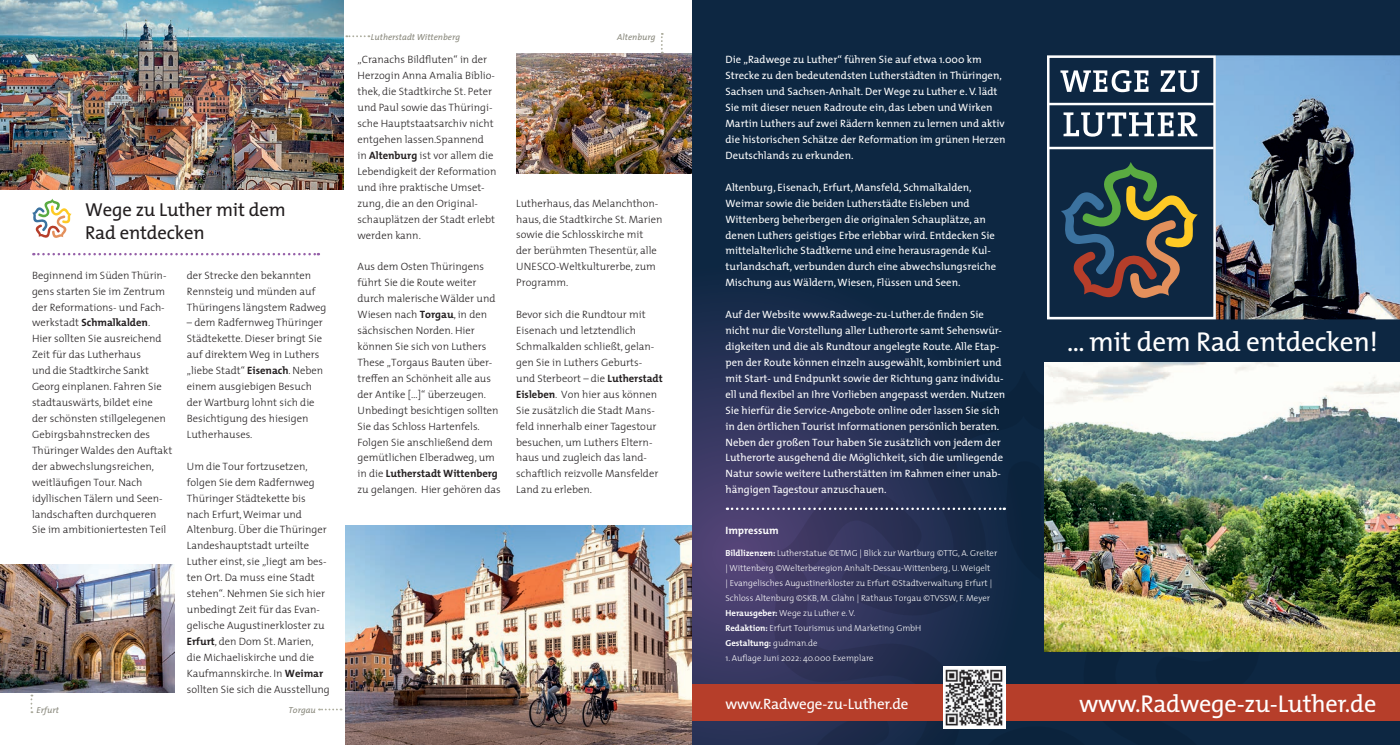
<style>
.page{position:relative;width:1400px;height:745px;background:#fff}
.page>*{position:absolute;margin:0;border:0;box-sizing:border-box;transform-origin:0 0}
.t1{font:27.25px "The Mix";letter-spacing:-.01em;color:#fff}
.t2{font:24.38px "The Mix";letter-spacing:-.01em;color:#fff}
.t3{font:18.75px/22.5px "The Mix";letter-spacing:-.01em;color:#231f20}
.t4{font:15px "The Mix";letter-spacing:-.01em;color:#fff}
.t5{font:300 10.62px/15.9px "The Mix";color:#231f20}
.t6{font:10.62px/15.9px "The Mix";color:#fff}
.t7{font:700 10.62px "The Mix";color:#fff}
.t8{font:300 8.75px/15px "The Mix";color:#fff}
.t9{font:italic 8.75px "The Mix";color:#88877b}
.s1{font-weight:700}
</style>
<div class="page">
<div style="left:692px;top:0;width:708px;height:744px;background:#0d2742"></div>
<svg style="left:692px;top:307px;width:210px;height:437px"></svg>
<svg style="left:840px;top:370px;width:205px;height:221px;fill:#172a48"></svg>
<svg style="left:1003px;top:459px;width:275px;height:193px"></svg>
<svg style="left:964px;top:591px;width:252px;height:138px"></svg>
<svg style="left:758px;top:484px;width:206px;height:260px"></svg>
<img style="left:0;top:0;width:344px;height:190px">
<div style="left:691px;top:684px;width:709px;height:36px;background:#b63e2a"></div>
<div style="left:943px;top:665px;width:62px;height:63px;background:#fff"></div>
<img style="left:945px;top:669px;width:58px;height:57px">
<svg style="left:33px;top:253px;width:286px;height:2px"></svg>
<img style="left:345px;top:525px;width:347px;height:219px">
<img style="left:1216px;top:55px;width:184px;height:264px">
<svg style="left:32px;top:198px;width:40px;height:40px"></svg>
<img style="left:1045px;top:362px;width:355px;height:289px">
<svg style="left:727px;top:507px;width:278px;height:2px"></svg>
<div style="left:1047px;top:55px;width:169px;height:264px;background:#0d2742;border:3px solid #fff"></div>
<svg style="left:1060px;top:70px;width:88px;height:22px"></svg>
<svg style="left:1160px;top:70px;width:39px;height:22px"></svg>
<svg style="left:1063px;top:112px;width:134px;height:24px"></svg>
<hr style="left:1048px;top:103px;width:166px;height:2px;background:#fff">
<hr style="left:1048px;top:147px;width:165px;height:2px;background:#fff">
<svg style="left:1061px;top:162px;width:136px;height:136px"></svg>
<img style="left:516px;top:54px;width:176px;height:120px">
<img style="left:0;top:564px;width:175px;height:128px">
<svg style="left:346px;top:35px;width:23px;height:2px"></svg>
<svg style="left:661px;top:33px;width:2px;height:21px"></svg>
<svg style="left:31px;top:694px;width:1px;height:18px"></svg>
<svg style="left:319px;top:708px;width:22px;height:2px"></svg>
<h3 class="t3" style="left:85px;top:198px;width:202px">Wege zu Luther mit dem<br>Rad entdecken</h3>
<p class="t5" style="left:32px;top:266px;width:142px">Beginnend im Süden Thürin&shy;gens starten Sie im Zentrum der Reformations- und Fach&shy;werkstadt <span class="s1">Schmalkalden</span>.<br>Hier sollten Sie ausreichend<br>Zeit für das Lutherhaus<br>und die Stadtkirche Sankt<br>Georg einplanen. Fahren Sie stadtauswärts, bildet eine<br>der schönsten stillgelegenen<br>Gebirgsbahnstrecken des<br>Thüringer Waldes den Auftakt der abwechslungsreichen, weitläufigen Tour. Nach idyllischen Tälern und Seen&shy;landschaften durchqueren<br>Sie im ambitioniertesten Teil</p>
<p class="t5" style="left:187px;top:266px;width:141px">der Strecke den bekannten<br>Rennsteig und münden auf<br>Thüringens längstem Radweg</p>
<p class="t5" style="left:187px;top:314px;width:138px">– dem Radfernweg Thüringer<br>Städtekette. Dieser bringt Sie auf direktem Weg in Luthers „liebe Stadt“ <span class="s1">Eisenach</span>. Neben einem ausgiebigen Besuch der Wartburg lohnt sich die<br>Besichtigung des hiesigen<br>Lutherhauses.</p>
<p class="t5" style="left:187px;top:457px;width:144px">Um die Tour fortzusetzen, folgen Sie dem Radfernweg<br>Thüringer Städtekette bis nach Erfurt, Weimar und<br>Altenburg. Über die Thüringer<br>Landeshauptstadt urteilte<br>Luther einst, sie „liegt am bes&shy;ten Ort. Da muss eine Stadt stehen“. Nehmen Sie sich hier unbedingt Zeit für das Evan&shy;gelische Augustinerkloster zu<br><span class="s1">Erfurt</span>, den Dom St. Marien, die Michaeliskirche und die<br>Kaufmannskirche. In <span class="s1">Weimar </span>sollten Sie sich die Ausstellung</p>
<p class="t9" style="left:37px;top:702px;width:24px">Erfurt</p>
<p class="t9" style="left:288px;top:702px;width:29px">Torgau</p>
<p class="t9" style="left:371px;top:29px;width:91px">Lutherstadt Wittenberg</p>
<p class="t9" style="left:617px;top:29px;width:40px">Altenburg</p>
<p class="t5" style="left:357px;top:51px;width:140px">„Cranachs Bildfluten“ in der<br>Herzogin Anna Amalia Biblio&shy;thek, die Stadtkirche St. Peter und Paul sowie das Thüringi&shy;sche Hauptstaatsarchiv nicht entgehen lassen.Spannend<br>in <span class="s1">Altenburg</span> ist vor allem die<br>Lebendigkeit der Reformation und ihre praktische Umset&shy;zung, die an den Original&shy;schauplätzen der Stadt erlebt werden kann.</p>
<p class="t5" style="left:357px;top:258px;width:145px">Aus dem Osten Thüringens führt Sie die Route weiter durch malerische Wälder und<br>Wiesen nach <span class="s1">Torgau</span>, in den sächsischen Norden. Hier können Sie sich von Luthers<br>These „Torgaus Bauten über&shy;treffen an Schönheit alle aus der Antike […]“ überzeugen.<br>Unbedingt besichtigen sollten<br>Sie das Schloss Hartenfels.<br>Folgen Sie anschließend dem gemütlichen Elberadweg, um in die <span class="s1">Lutherstadt Wittenberg </span>zu gelangen. Hier gehören das</p>
<p class="t5" style="left:516px;top:195px;width:148px">Lutherhaus, das Melanchthon&shy;haus, die Stadtkirche St. Marien sowie die Schlosskirche mit<br>der berühmten Thesentür, alle<br>UNESCO-Weltkulturerbe, zum<br>Programm.</p>
<p class="t5" style="left:516px;top:306px;width:148px">Bevor sich die Rundtour mit<br>Eisenach und letztendlich<br>Schmalkalden schließt, gelan&shy;gen Sie in Luthers Geburts&shy;und Sterbeort – die <span class="s1">Lutherstadt<br>Eisleben</span>. Von hier aus können<br>Sie zusätzlich die Stadt Mans&shy;feld innerhalb einer Tagestour besuchen, um Luthers Eltern&shy;haus und zugleich das land&shy;schaftlich reizvolle Mansfelder<br>Land zu erleben.</p>
<p class="t6" style="left:725px;top:51px;width:282px">Die „Radwege zu Luther“ führen Sie auf etwa 1.000 km Strecke zu den bedeutendsten Lutherstädten in Thüringen, Sachsen und Sachsen-Anhalt. Der Wege zu Luther e. V. lädt Sie mit dieser neuen Radroute ein, das Leben und Wirken Martin Luthers auf zwei Rädern kennen zu lernen und aktiv die historischen Schätze der Reformation im grünen Herzen Deutschlands zu erkunden.</p>
<p class="t6" style="left:725px;top:179px;width:272px">Altenburg, Eisenach, Erfurt, Mansfeld, Schmalkalden, Weimar sowie die beiden Lutherstädte Eisleben und Wittenberg beherbergen die originalen Schauplätze, an denen Luthers geistiges Erbe erlebbar wird. Entdecken Sie mittelalterliche Stadtkerne und eine herausragende Kul&shy;turlandschaft, verbunden durch eine abwechslungsreiche Mischung aus Wäldern, Wiesen, Flüssen und Seen.</p>
<p class="t6" style="left:725px;top:306px;width:281px">Auf der Website www.Radwege-zu-Luther.de finden Sie nicht nur die Vorstellung aller Lutherorte samt Sehenswür&shy;digkeiten und die als Rundtour angelegte Route. Alle Etap&shy;pen der Route können einzeln ausgewählt, kombiniert und mit Start- und Endpunkt sowie der Richtung ganz individu&shy;ell und flexibel an Ihre Vorlieben angepasst werden. Nutzen Sie hierfür die Service-Angebote online oder lassen Sie sich in den örtlichen Tourist Informationen persönlich beraten.<br>Neben der großen Tour haben Sie zusätzlich von jedem der Lutherorte ausgehend die Möglichkeit, sich die umliegende Natur sowie weitere Lutherstätten im Rahmen einer unab&shy;hängigen Tagestour anzuschauen.</p>
<p class="t7" style="left:725px;top:521px;width:55px">Impressum</p>
<p class="t8" style="left:725px;top:545px;width:273px"><span class="s1">Bildlizenzen:</span> Lutherstatue ©ETMG | Blick zur Wartburg ©TTG, A. Greiter | Wittenberg ©Welterberegion Anhalt-Dessau-Wittenberg, U. Weigelt<br>| Evangelisches Augustinerkloster zu Erfurt ©Stadtverwaltung Erfurt | Schloss Altenburg ©SKB, M. Glahn | Rathaus Torgau ©TVSSW, F. Meyer <span class="s1">Herausgeber:</span> Wege zu Luther e. V.<br><span class="s1">Redaktion:</span> Erfurt Tourismus und Marketing GmbH<br><span class="s1">Gestaltung:</span> gudman.de</p>
<p class="t8" style="left:725px;top:650px;width:150px">1. Auflage Juni 2022: 40.000 Exemplare</p>
<h1 class="t1" style="left:1067px;top:319px;width:312px">... mit dem Rad entdecken!</h1>
<h3 class="t4" style="left:725px;top:691px;width:184px">www.Radwege-zu-Luther.de</h3>
<h2 class="t2" style="left:1079px;top:682px;width:299px">www.Radwege-zu-Luther.de</h2>
</div>
